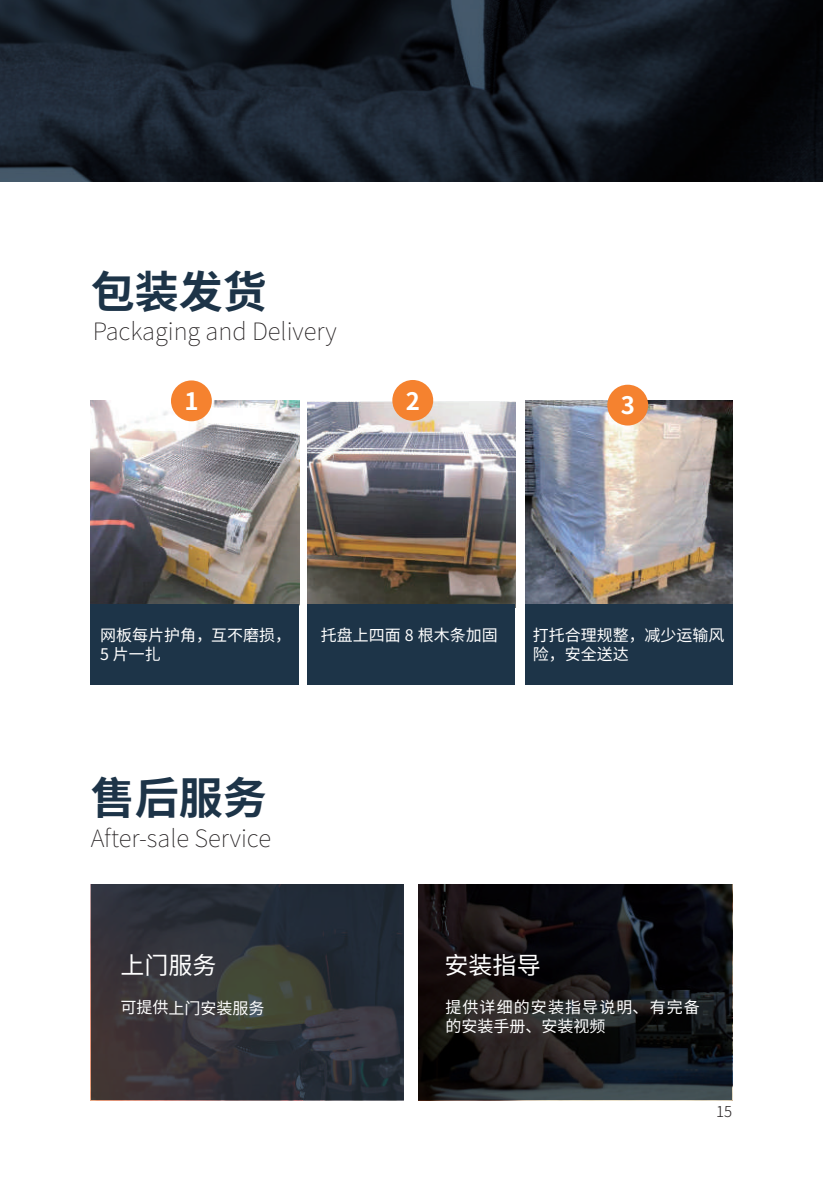
<style>
.page{position:relative;width:823px;height:1189px;background:#fff}
.page>*{position:absolute;margin:0;border:0;box-sizing:border-box;transform-origin:0 0}
.t1{font:700 44px "Source Han Sans CN";color:#1d3448}
.t2{font:200 24px "Source Han Sans CN";color:#231f20}
.t3{font:24px "Source Han Sans CN";color:#fff}
.t4{font:700 24px "Source Han Sans CN";color:#fff}
.t5{font:16px/19.2px "Source Han Sans CN";color:#fff}
.t6{font:16px/19.2px "Source Han Sans CN";letter-spacing:.07em;color:#fff}
.t7{font:300 15px "Source Han Sans CN";color:#231f20}
</style>
<div class="page">
<img style="left:525px;top:401px;width:206px;height:204px">
<img style="left:91px;top:401px;width:208px;height:204px">
<img style="left:307px;top:401px;width:208px;height:204px">
<div style="left:307px;top:605px;width:208px;height:80px;background:#1d3448"></div>
<div style="left:524px;top:605px;width:207px;height:80px;background:#1d3448"></div>
<div style="left:91px;top:605px;width:208px;height:80px;background:#1d3448"></div>
<svg style="left:0;top:0;width:822px;height:181px;background:#141c25"></svg>
<div style="left:171px;top:380px;width:41px;height:41px;background:#f5822f;border-radius:50%"></div>
<div style="left:392px;top:380px;width:41px;height:41px;background:#f5822f;border-radius:50%"></div>
<div style="left:607px;top:385px;width:40px;height:40px;background:#f5822f;border-radius:50%"></div>
<svg style="left:91px;top:884px;width:312px;height:216px;background:#313338"></svg>
<svg style="left:418px;top:884px;width:313px;height:216px;background:#161518"></svg>
<h1 class="t1" style="left:91px;top:267px;width:177px">包装发货</h1>
<h2 class="t2" style="left:93px;top:318px;width:245px">Packaging and Delivery</h2>
<h2 class="t4" style="left:184px;top:388px;width:16px">1</h2>
<h2 class="t4" style="left:405px;top:387px;width:16px">2</h2>
<h2 class="t4" style="left:620px;top:392px;width:16px">3</h2>
<p class="t5" style="left:320px;top:626px;width:178px">托盘上四面 8 根木条加固</p>
<p class="t5" style="left:100px;top:626px;width:193px">网板每片护角，互不磨损，<br>5 片一扎</p>
<p class="t5" style="left:532px;top:626px;width:193px">打托合理规整，减少运输风险，安全送达</p>
<h1 class="t1" style="left:91px;top:773px;width:177px">售后服务</h1>
<h2 class="t2" style="left:91px;top:825px;width:182px">After-sale Service</h2>
<h2 class="t3" style="left:120px;top:951px;width:98px">上门服务</h2>
<p class="t5" style="left:120px;top:998px;width:146px">可提供上门安装服务</p>
<h2 class="t3" style="left:444px;top:951px;width:97px">安装指导</h2>
<p class="t6" style="left:445px;top:998px;width:256px">提供详细的安装指导说明、有完备的安装手册、安装视频</p>
<p class="t7" style="left:715px;top:1103px;width:18px">15</p>
</div>
